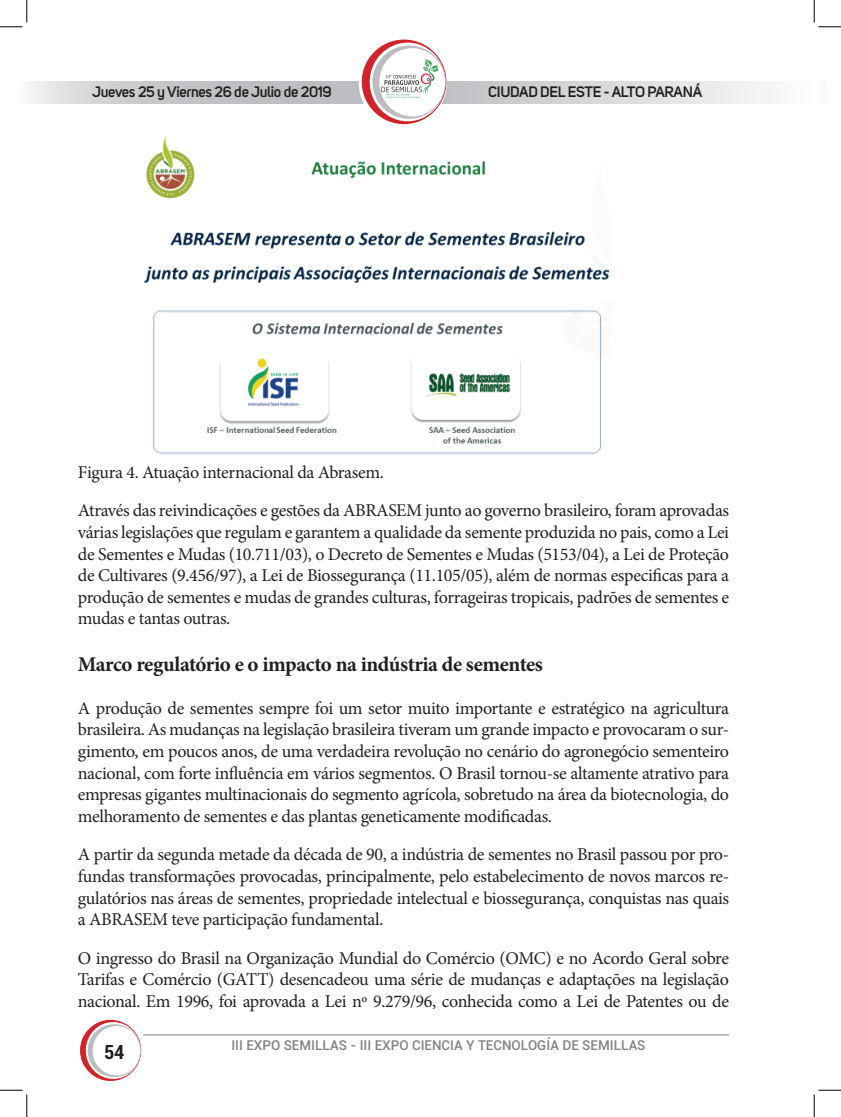
<style>
.page{position:relative;width:841px;height:1117px;background:#fff}
.page>*{position:absolute;margin:0;border:0;box-sizing:border-box;transform-origin:0 0}
.t1{font:700 21px "Minion Pro";letter-spacing:-.02em;color:#231f20}
.t2{font:700 condensed 19.5px "Roboto";color:#231f20}
.t3{font:18px/21.6px "Minion Pro";letter-spacing:-.02em;color:#231f20;text-align:justify}
.t4{font:600 15px "Uni Sans";letter-spacing:-.02em;color:#231f20}
.t5{font:14.85px/25.7px "Times New Roman";color:#1f2020}
.t6{font:700 14.85px "Times New Roman";color:#1f2020}
.t7{font:500 13.5px "Roboto";color:#808285}
</style>
<div class="page">
<svg style="left:78px;top:1019px;width:63px;height:64px"></svg>
<svg style="left:80px;top:1019px;width:61px;height:62px"></svg>
<svg style="left:86px;top:1022px;width:54px;height:56px"></svg>
<svg style="left:88px;top:1024px;width:53px;height:53px"></svg>
<div style="left:93px;top:1026px;width:47px;height:49px;background:#fff;border-radius:50%"></div>
<svg style="left:30px;top:81px;width:735px;height:22px;background:#d0d1d3"></svg>
<hr style="left:143px;top:1034px;width:585px;height:1px;background:#808285">
<svg style="left:358px;top:39px;width:88px;height:88px"></svg>
<svg style="left:361px;top:40px;width:85px;height:84px"></svg>
<svg style="left:369px;top:43px;width:76px;height:78px"></svg>
<svg style="left:372px;top:45px;width:73px;height:74px"></svg>
<div style="left:379px;top:48px;width:66px;height:68px;background:#fff;border-radius:50%"></div>
<svg style="left:381px;top:59px;width:57px;height:39px"></svg>
<img style="left:144px;top:135px;width:466px;height:320px">
<svg style="left:0;top:0;width:27px;height:27px"></svg>
<svg style="left:0;top:1089px;width:27px;height:27px"></svg>
<svg style="left:813px;top:0;width:27px;height:27px"></svg>
<svg style="left:813px;top:1089px;width:27px;height:27px"></svg>
<p class="t4" style="left:92px;top:83px;width:241px">Jueves 25 y Viernes 26 de Julio de 2019</p>
<p class="t4" style="left:488px;top:83px;width:215px">CIUDAD DEL ESTE - ALTO PARANÁ</p>
<p class="t3" style="left:78px;top:453px;width:652px;line-height:38.5px">Figura 4. Atuação internacional da Abrasem.<br>Através das reivindicações e gestões da ABRASEM junto ao governo brasileiro, foram aprovadas</p>
<p class="t3" style="left:78px;top:521px;width:652px">várias legislações que regulam e garantem a qualidade da semente produzida no pais, como a Lei de Sementes e Mudas (10.711/03), o Decreto de Sementes e Mudas (5153/04), a Lei de Proteção de Cultivares (9.456/97), a Lei de Biossegurança (11.105/05), além de normas especificas para a produção de sementes e mudas de grandes culturas, forrageiras tropicais, padrões de sementes e mudas e tantas outras.</p>
<p class="t1" style="left:78px;top:649px;width:466px">Marco regulatório e o impacto na indústria de sementes</p>
<p class="t3" style="left:78px;top:697px;width:652px">A produção de sementes sempre foi um setor muito importante e estratégico na agricultura brasileira. As mudanças na legislação brasileira tiveram um grande impacto e provocaram o sur&shy;gimento, em poucos anos, de uma verdadeira revolução no cenário do agronegócio sementeiro nacional, com forte influência em vários segmentos. O Brasil tornou-se altamente atrativo para empresas gigantes multinacionais do segmento agrícola, sobretudo na área da biotecnologia, do melhoramento de sementes e das plantas geneticamente modificadas.</p>
<p class="t3" style="left:78px;top:844px;width:652px">A partir da segunda metade da década de 90, a indústria de sementes no Brasil passou por pro&shy;fundas transformações provocadas, principalmente, pelo estabelecimento de novos marcos re&shy;gulatórios nas áreas de sementes, propriedade intelectual e biossegurança, conquistas nas quais a ABRASEM teve participação fundamental.</p>
<p class="t3" style="left:78px;top:947px;width:652px">O ingresso do Brasil na Organização Mundial do Comércio (OMC) e no Acordo Geral sobre Tarifas e Comércio (GATT) desencadeou uma série de mudanças e adaptações na legislação nacional. Em 1996, foi aprovada a Lei nº 9.279/96, conhecida como a Lei de Patentes ou de</p>
<p class="t5" style="left:75px;top:547px;width:606px">Através das reivindicações e gestões da ABRASEM junto ao governo brasileiro, foram aprovadas</p>
<p class="t5" style="left:75px;top:649px;width:607px">produção de sementes e mudas de grandes culturas, forrageiras tropicais, padrões de sementes e</p>
<p class="t6" style="left:75px;top:717px;width:356px">Marco regulatório e o impacto na indústria de sementes</p>
<p class="t5" style="left:75px;top:740px;width:607px">A produção de sementes sempre foi um setor muito importante e estratégico na agricultura brasileira.<br>As mudanças na legislação brasileira tiveram um grande impacto e provocaram o surgimento, em</p>
<p class="t5" style="left:75px;top:843px;width:607px">multinacionais do segmento agrícola, sobretudo na área da biotecnologia, do melhoramento de sementes e das plantas geneticamente modificadas.</p>
<p class="t5" style="left:75px;top:946px;width:607px">transformações provocadas, principalmente, pelo estabelecimento de novos marcos regulatórios nas</p>
<p class="t2" style="left:104px;top:1038px;width:22px">54</p>
<p class="t7" style="left:231px;top:1036px;width:414px">III EXPO SEMI LLAS - III EXPO CIENCIA Y TECNOLOGÍA DE SEMI LLAS</p>
</div>
